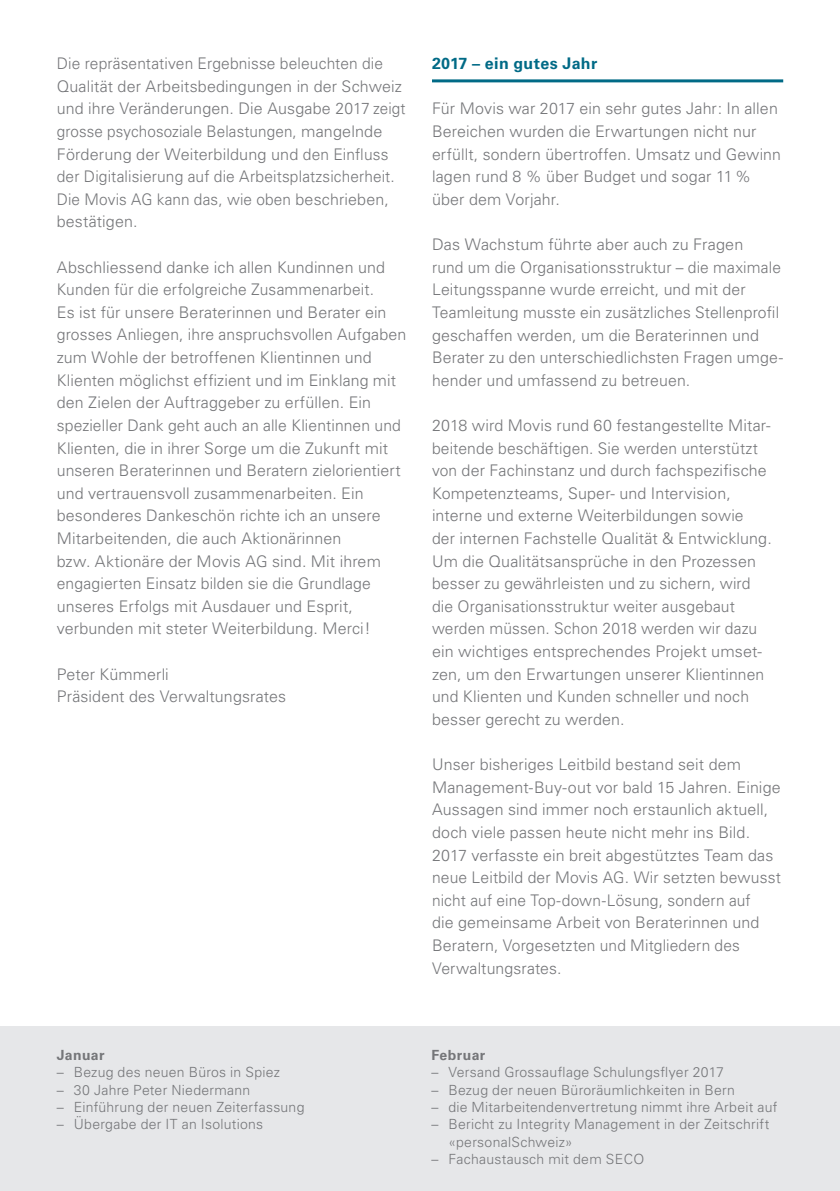
<style>
.page{position:relative;width:840px;height:1191px;background:#fff}
.page>*{position:absolute;margin:0;border:0;box-sizing:border-box;transform-origin:0 0}
.t1{font:300 16px/22.6px "Univers LT Std";letter-spacing:.01em;color:#757679}
.t2{font:700 16px "Univers LT Std";letter-spacing:.025em;color:#006a86}
.t3{font:300 14px/17.4px "Univers LT Std";letter-spacing:.02em;color:#757679}
.t4{font:700 14px "Univers LT Std";letter-spacing:.03em;color:#757679}
</style>
<div class="page">
<div style="left:0;top:1026px;width:839px;height:165px;background:#e6e7e9"></div>
<hr style="left:432px;top:79px;width:350px;height:3px;background:#006a86">
<p class="t1" style="left:57px;top:52px;width:350px">Die repräsentativen Ergebnisse beleuchten die Qualität der Arbeitsbedingungen in der Schweiz und ihre Veränderungen. Die Ausgabe 2017 zeigt grosse psychosoziale Belastungen, mangelnde Förderung der Weiterbildung und den Einfluss der Digitalisierung auf die Arbeitsplatzsicherheit.<br>Die Movis AG kann das, wie oben beschrieben, bestätigen.</p>
<p class="t1" style="left:57px;top:256px;width:351px">Abschliessend danke ich allen Kundinnen und Kunden für die erfolgreiche Zusammenarbeit.<br>Es ist für unsere Beraterinnen und Berater ein grosses Anliegen, ihre anspruchsvollen Aufgaben zum Wohle der betroffenen Klientinnen und Klienten möglichst effizient und im Einklang mit den Zielen der Auftraggeber zu erfüllen. Ein spezieller Dank geht auch an alle Klientinnen und Klienten, die in ihrer Sorge um die Zukunft mit unseren Beraterinnen und Beratern zielorientiert und vertrauensvoll zusammenarbeiten. Ein besonderes Dankeschön richte ich an unsere Mitarbeitenden, die auch Aktionärinnen<br>bzw. Aktionäre der Movis AG sind. Mit ihrem engagierten Einsatz bilden sie die Grundlage unseres Erfolgs mit Ausdauer und Esprit, verbunden mit steter Weiterbildung. Merci!</p>
<p class="t1" style="left:57px;top:662px;width:231px">Peter Kümmerli<br>Präsident des Verwaltungsrates</p>
<p class="t2" style="left:432px;top:54px;width:167px">2017 – ein gutes Jahr</p>
<p class="t1" style="left:432px;top:97px;width:350px">Für Movis war 2017 ein sehr gutes Jahr: In allen Bereichen wurden die Erwartungen nicht nur erfüllt, sondern übertroffen. Umsatz und Gewinn lagen rund 8 % über Budget und sogar 11% über dem Vorjahr.</p>
<p class="t1" style="left:432px;top:233px;width:352px">Das Wachstum führte aber auch zu Fragen<br>rund um die Organisationsstruktur – die maximale Leitungsspanne wurde erreicht, und mit der Teamleitung musste ein zusätzliches Stellenprofil geschaffen werden, um die Beraterinnen und Berater zu den unterschiedlichsten Fragen umge&shy;hender und umfassend zu betreuen.</p>
<p class="t1" style="left:432px;top:414px;width:341px">2018 wird Movis rund 60 festangestellte Mitar&shy;beitende beschäftigen. Sie werden unterstützt von der Fachinstanz und durch fachspezifische Kompetenzteams, Super- und Intervision, interne und externe Weiterbildungen sowie<br>der internen Fachstelle Qualität &amp; Entwicklung.<br>Um die Qualitätsansprüche in den Prozessen besser zu gewährleisten und zu sichern, wird die Organisationsstruktur weiter ausgebaut werden müssen. Schon 2018 werden wir dazu ein wichtiges entsprechendes Projekt umset&shy;zen, um den Erwartungen unserer Klientinnen und Klienten und Kunden schneller und noch besser gerecht zu werden.</p>
<p class="t1" style="left:432px;top:753px;width:350px">Unser bisheriges Leitbild bestand seit dem Management-Buy-out vor bald 15 Jahren. Einige Aussagen sind immer noch erstaunlich aktuell, doch viele passen heute nicht mehr ins Bild.<br>2017 verfasste ein breit abgestütztes Team das neue Leitbild der Movis AG. Wir setzten bewusst nicht auf eine Top-down-Lösung, sondern auf<br>die gemeinsame Arbeit von Beraterinnen und Beratern, Vorgesetzten und Mitgliedern des Verwaltungsrates.</p>
<p class="t4" style="left:57px;top:1046px;width:49px">Januar</p>
<p class="t3" style="left:57px;top:1063px;width:224px">– Bezug des neuen Büros in Spiez</p>
<p class="t3" style="left:57px;top:1081px;width:195px">– 30 Jahre Peter Niedermann</p>
<p class="t3" style="left:57px;top:1098px;width:249px">– Einführung der neuen Zeiterfassung</p>
<p class="t3" style="left:57px;top:1115px;width:208px">– Übergabe der IT an Isolutions</p>
<p class="t4" style="left:431px;top:1046px;width:55px">Februar</p>
<p class="t3" style="left:431px;top:1063px;width:294px">– Versand Grossauflage Schulungsflyer 2017</p>
<p class="t3" style="left:431px;top:1081px;width:305px">– Bezug der neuen Büroräumlichkeiten in Bern</p>
<p class="t3" style="left:431px;top:1098px;width:347px">– die Mitarbeitendenvertretung nimmt ihre Arbeit auf</p>
<p class="t3" style="left:448px;top:1115px;width:322px;text-indent:-17px">– Bericht zu Integrity Management in der Zeitschrift «personalSchweiz»</p>
<p class="t3" style="left:431px;top:1150px;width:214px">– Fachaustausch mit dem SECO</p>
</div>
